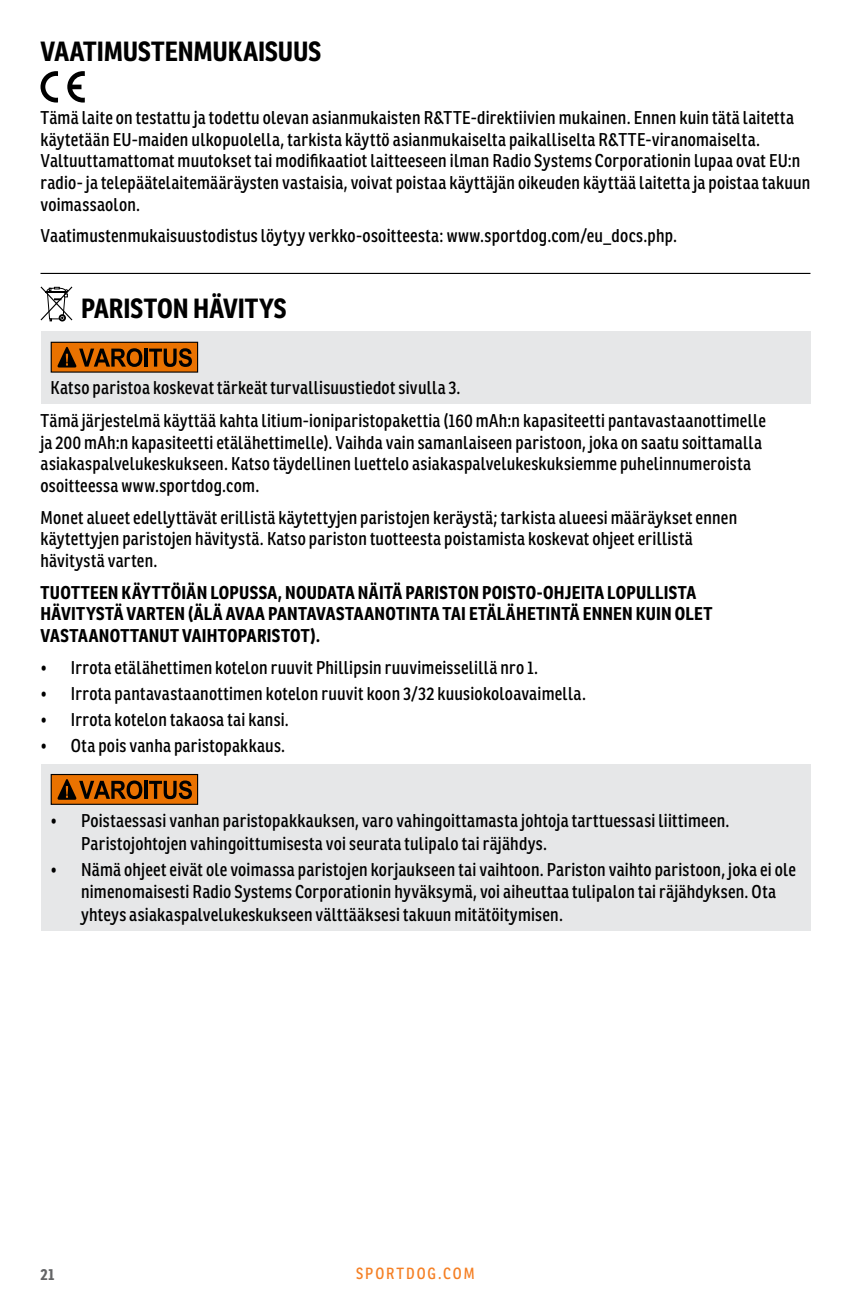
<style>
.page{position:relative;width:851px;height:1296px;background:#fff}
.page>*{position:absolute;margin:0;border:0;box-sizing:border-box;transform-origin:0 0}
.t1{font:700 27px "Ronnia Cond";letter-spacing:-.005em;color:#000}
.t2{font:18px/21.6px "Ronnia Cond";letter-spacing:.015em;color:#000}
.t3{font:700 18px/21.6px "Ronnia Cond";letter-spacing:.015em;color:#000}
.t4{font:15.75px "Ronnia Cond";letter-spacing:.12em;color:#f58025}
.t5{font:700 15.75px "Ronnia Cond";color:#636466}
</style>
<div class="page">
<hr style="left:40px;top:273px;width:770px;height:1px;background:#000">
<svg style="left:41px;top:71px;width:17px;height:32px"></svg>
<svg style="left:67px;top:71px;width:18px;height:32px"></svg>
<div style="left:40px;top:332px;width:770px;height:72px;background:#e6e7e8"></div>
<div style="left:51px;top:342px;width:146px;height:30px;background:#ea7200"></div>
<hr style="left:144px;top:349px;width:4px;height:18px;background:#000">
<svg style="left:149px;top:348px;width:43px;height:19px"></svg>
<svg style="left:57px;top:347px;width:85px;height:21px"></svg>
<div style="left:51px;top:342px;width:147px;height:31px;border:1px solid #000"></div>
<div style="left:40px;top:764px;width:770px;height:167px;background:#e6e7e8"></div>
<div style="left:51px;top:775px;width:146px;height:29px;background:#ea7200"></div>
<hr style="left:144px;top:781px;width:4px;height:18px;background:#000">
<svg style="left:149px;top:781px;width:43px;height:18px"></svg>
<svg style="left:57px;top:779px;width:85px;height:21px"></svg>
<div style="left:51px;top:774px;width:147px;height:31px;border:1px solid #000"></div>
<svg style="left:40px;top:287px;width:32px;height:35px"></svg>
<h1 class="t1" style="left:40px;top:34px;width:282px">VAATIMUSTENMUKAISUUS</h1>
<p class="t2" style="left:40px;top:107px;width:771px">Tämä laite on testattu ja todettu olevan asianmukaisten R&amp;TTE-direktiivien mukainen. Ennen kuin tätä laitetta käytetään EU-maiden ulkopuolella, tarkista käyttö asianmukaiselta paikalliselta R&amp;TTE-viranomaiselta.<br>Valtuuttamattomat muutokset tai modifikaatiot laitteeseen ilman Radio Systems Corporationin lupaa ovat EU:n radio- ja telepäätelaitemääräysten vastaisia, voivat poistaa käyttäjän oikeuden käyttää laitetta ja poistaa takuun voimassaolon.</p>
<p class="t2" style="left:40px;top:225px;width:638px">Vaatimustenmukaisuustodistus löytyy verkko-osoitteesta: www.sportdog.com/eu_docs.php.</p>
<h1 class="t1" style="left:81px;top:291px;width:207px">PARISTON HÄVITYS</h1>
<p class="t2" style="left:41px;top:371px;width:726px;line-height:32.9px;text-indent:10px">Katso paristoa koskevat tärkeät turvallisuustiedot sivulla 3.<br>Tämä järjestelmä käyttää kahta litium-ioniparistopakettia (160 mAh:n kapasiteetti pantavastaanottimelle</p>
<p class="t2" style="left:41px;top:431px;width:723px">ja 200 mAh:n kapasiteetti etälähettimelle). Vaihda vain samanlaiseen paristoon, joka on saatu soittamalla asiakaspalvelukeskukseen. Katso täydellinen luettelo asiakaspalvelukeskuksiemme puhelinnumeroista osoitteessa www.sportdog.com.</p>
<p class="t2" style="left:41px;top:506px;width:698px">Monet alueet edellyttävät erillistä käytettyjen paristojen keräystä; tarkista alueesi määräykset ennen käytettyjen paristojen hävitystä. Katso pariston tuotteesta poistamista koskevat ohjeet erillistä hävitystä varten.</p>
<p class="t3" style="left:41px;top:581px;width:673px">TUOTTEEN KÄYTTÖIÄN LOPUSSA, NOUDATA NÄITÄ PARISTON POISTO-OHJEITA LOPULLISTA<br>HÄVITYSTÄ VARTEN (ÄLÄ AVAA PANTAVASTAANOTINTA TAI ETÄLÄHETINTÄ ENNEN KUIN OLET<br>VASTAANOTTANUT VAIHTOPARISTOT).</p>
<p class="t2" style="left:41px;top:657px;width:499px">• Irrota etälähettimen kotelon ruuvit Phillipsin ruuvimeisselillä nro 1.</p>
<p class="t2" style="left:41px;top:683px;width:547px">• Irrota pantavastaanottimen kotelon ruuvit koon 3/32 kuusiokoloavaimella.</p>
<p class="t2" style="left:41px;top:709px;width:250px">• Irrota kotelon takaosa tai kansi.</p>
<p class="t2" style="left:41px;top:734px;width:246px">• Ota pois vanha paristopakkaus.</p>
<p class="t2" style="left:81px;top:810px;width:650px;line-height:22.5px;text-indent:-30px">• Poistaessasi vanhan paristopakkauksen, varo vahingoittamasta johtoja tarttuessasi liittimeen.<br>Paristojohtojen vahingoittumisesta voi seurata tulipalo tai räjähdys.</p>
<p class="t2" style="left:81px;top:858px;width:716px;line-height:22.5px;text-indent:-30px">• Nämä ohjeet eivät ole voimassa paristojen korjaukseen tai vaihtoon. Pariston vaihto paristoon, joka ei ole nimenomaisesti Radio Systems Corporationin hyväksymä, voi aiheuttaa tulipalon tai räjähdyksen. Ota yhteys asiakaspalvelukeskukseen välttääksesi takuun mitätöitymisen.</p>
<p class="t5" style="left:40px;top:1264px;width:15px">21</p>
<p class="t4" style="left:356px;top:1264px;width:120px">SPORTDOG.COM</p>
</div>
